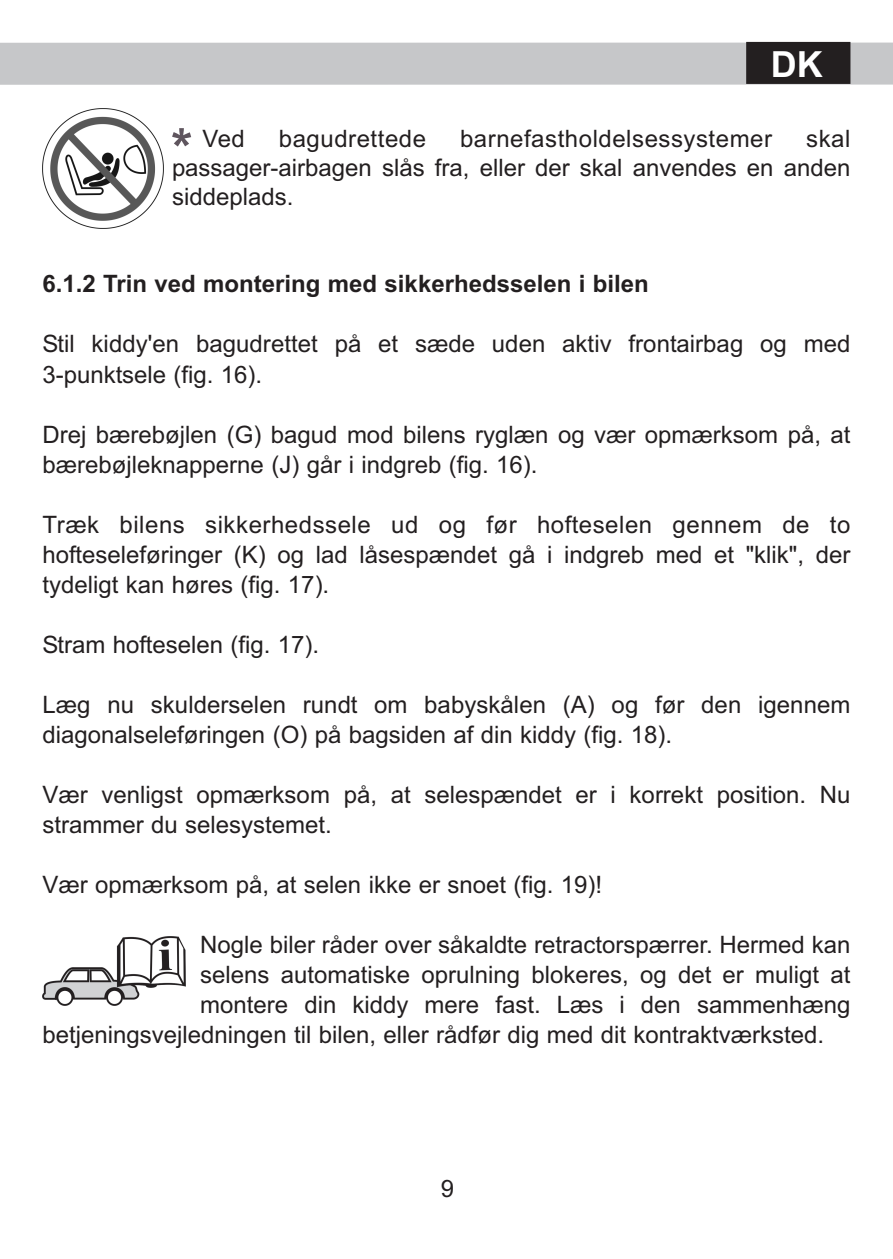
<style>
.page{position:relative;width:893px;height:1259px;background:#fff}
.page>*{position:absolute;margin:0;border:0;box-sizing:border-box;transform-origin:0 0}
.t1{font:700 54px "Arial";color:#5f555e}
.t2{font:700 36px "Arial";color:#fff}
.t3{font:24px/30px "Arial";color:#231f20}
.t4{font:700 24px "Arial";color:#231f20}
.t5{font:24px "Arial";letter-spacing:.02em;color:#231f20}
</style>
<div class="page">
<div style="left:0;top:43px;width:893px;height:42px;background:#c6c7c9"></div>
<div style="left:746px;top:42px;width:104px;height:42px;background:#231f20"></div>
<img style="left:43px;top:108px;width:120px;height:121px">
<img style="left:43px;top:936px;width:142px;height:69px">
<h2 class="t2" style="left:771px;top:43px;width:53px">DK</h2>
<h1 class="t1" style="left:171px;top:117px;width:23px">*</h1>
<p class="t3" style="left:203px;top:124px;width:44px">Ved</p>
<p class="t5" style="left:279px;top:125px;width:149px">bagudrettede</p>
<p class="t5" style="left:460px;top:125px;width:313px">barnefastholdelsessystemer</p>
<p class="t3" style="left:172px;top:125px;width:680px;line-height:28.8px;text-align:justify;text-indent:634px">skal passager-airbagen slås fra, eller der skal anvendes en anden siddeplads.</p>
<p class="t4" style="left:43px;top:270px;width:608px">6.1.2 Trin ved montering med sikkerhedsselen i bilen</p>
<p class="t3" style="left:43px;top:329px;width:809px">Stil kiddy'en bagudrettet på et sæde uden aktiv frontairbag og med<br>3-punktsele (fig. 16).</p>
<p class="t3" style="left:43px;top:419px;width:809px">Drej bærebøjlen (G) bagud mod bilens ryglæn og vær opmærksom på, at bærebøjleknapperne (J) går i indgreb (fig. 16).</p>
<p class="t3" style="left:43px;top:509px;width:809px;text-align:justify">Træk bilens sikkerhedssele ud og før hofteselen gennem de to hofteseleføringer (K) og lad låsespændet gå i indgreb med et "klik", der tydeligt kan høres (fig. 17).</p>
<p class="t3" style="left:43px;top:629px;width:278px">Stram hofteselen (fig. 17).</p>
<p class="t3" style="left:43px;top:689px;width:809px">Læg nu skulderselen rundt om babyskålen (A) og før den igennem diagonalseleføringen (O) på bagsiden af din kiddy (fig. 18).</p>
<p class="t3" style="left:43px;top:779px;width:809px">Vær venligst opmærksom på, at selespændet er i korrekt position. Nu strammer du selesystemet.</p>
<p class="t3" style="left:43px;top:869px;width:561px">Vær opmærksom på, at selen ikke er snoet (fig. 19)!</p>
<p class="t3" style="left:200px;top:929px;width:652px">Nogle biler råder over såkaldte retractorspærrer. Hermed kan</p>
<p class="t3" style="left:200px;top:959px;width:652px">selens automatiske oprulning blokeres, og det er muligt at</p>
<p class="t3" style="left:200px;top:989px;width:652px">montere din kiddy mere fast. Læs i den sammenhæng</p>
<p class="t3" style="left:43px;top:1019px;width:783px">betjeningsvejledningen til bilen, eller rådfør dig med dit kontraktværksted.</p>
<p class="t3" style="left:441px;top:1173px;width:15px">9</p>
</div>
